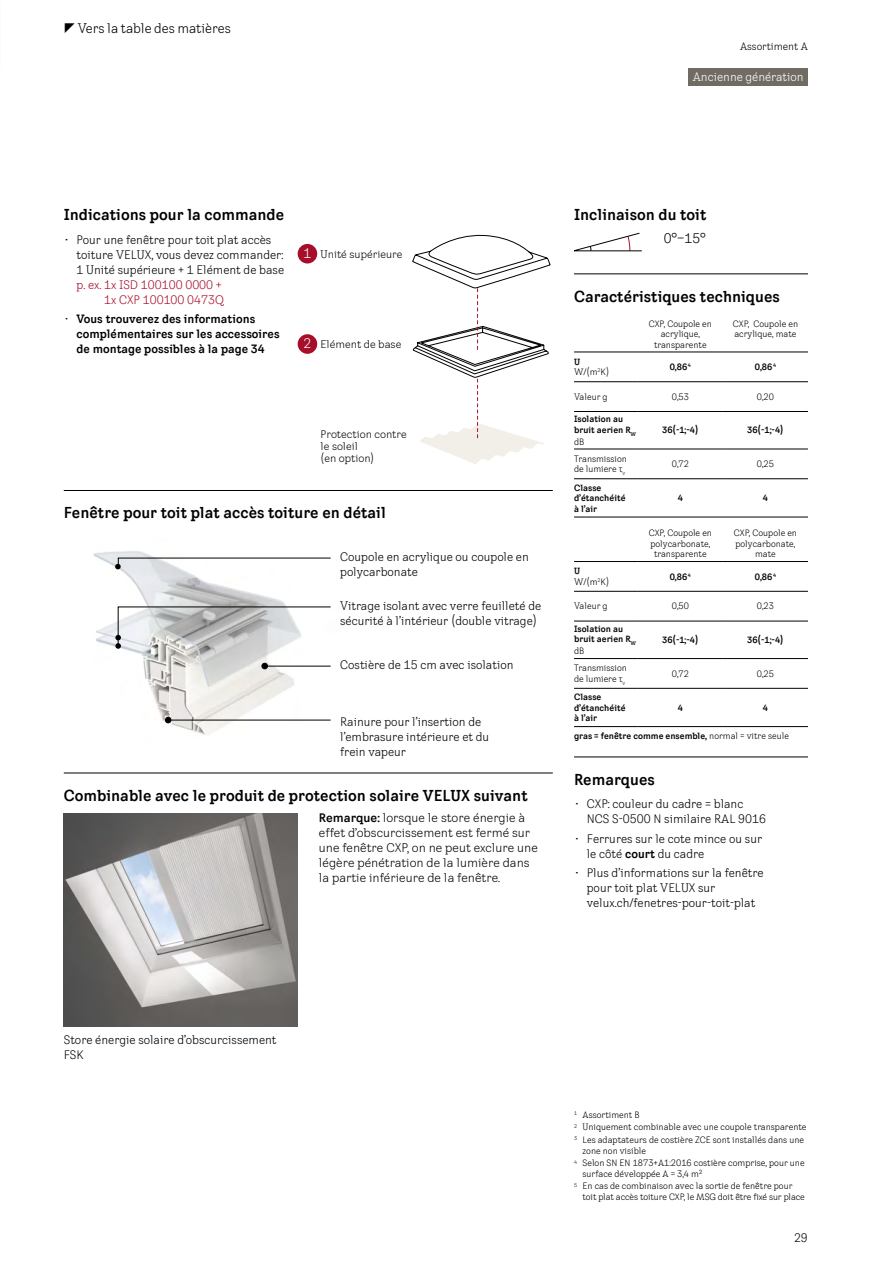
<style>
.page{position:relative;width:893px;height:1263px;background:#fff}
.page>*{position:absolute;margin:0;border:0;box-sizing:border-box;transform-origin:0 0}
.t1{font:700 condensed 15.75px "VELUX Transform";color:#000}
.t2{font:condensed 13.5px "VELUX Transform";color:#000}
.t3{font:condensed 13.5px "VELUX Transform";color:#fff}
.t4{font:condensed 12px/15px "VELUX Transform";color:#000}
.t5{font:12px/15px "VELUX Transform";color:#000}
.t6{font:700 condensed 12px/15px "VELUX Transform";color:#000}
.t7{font:condensed 12px/15px "VELUX Transform";color:#a70e29;text-align:right}
.t8{font:condensed 12px "VELUX Transform";color:#fff}
.t9{font:10.5px/12px "VELUX Transform";color:#000}
.t10{font:condensed 10.5px "VELUX Transform";color:#000}
.t11{font:condensed 9px/10.5px "VELUX Transform";color:#000}
.t12{font:700 condensed 9px/10.5px "VELUX Transform";color:#000}
.s1{font-weight:400}
.s2{font-weight:700}
</style>
<div class="page">
<svg style="left:412px;top:234px;width:138px;height:230px"></svg>
<img style="left:64px;top:813px;width:234px;height:213px">
<svg style="left:574px;top:233px;width:67px;height:18px"></svg>
<img style="left:93px;top:551px;width:238px;height:184px">
<div style="left:688px;top:68px;width:120px;height:17px;background:#706c64"></div>
<hr style="left:574px;top:352px;width:64px;height:1px;background:#000">
<hr style="left:638px;top:352px;width:85px;height:1px;background:#000">
<hr style="left:723px;top:352px;width:85px;height:1px;background:#000">
<hr style="left:574px;top:381px;width:64px;height:1px;background:#000">
<hr style="left:638px;top:381px;width:85px;height:1px;background:#000">
<hr style="left:723px;top:381px;width:85px;height:1px;background:#000">
<hr style="left:574px;top:411px;width:64px;height:1px;background:#000">
<hr style="left:638px;top:411px;width:85px;height:1px;background:#000">
<hr style="left:723px;top:411px;width:85px;height:1px;background:#000">
<hr style="left:574px;top:449px;width:64px;height:1px;background:#000">
<hr style="left:638px;top:449px;width:85px;height:1px;background:#000">
<hr style="left:723px;top:449px;width:85px;height:1px;background:#000">
<hr style="left:574px;top:478px;width:64px;height:1px;background:#000">
<hr style="left:638px;top:478px;width:85px;height:1px;background:#000">
<hr style="left:723px;top:478px;width:85px;height:1px;background:#000">
<hr style="left:574px;top:561px;width:64px;height:1px;background:#000">
<hr style="left:638px;top:561px;width:85px;height:1px;background:#000">
<hr style="left:723px;top:561px;width:85px;height:1px;background:#000">
<hr style="left:574px;top:591px;width:64px;height:1px;background:#000">
<hr style="left:638px;top:591px;width:85px;height:1px;background:#000">
<hr style="left:723px;top:591px;width:85px;height:1px;background:#000">
<hr style="left:574px;top:621px;width:64px;height:1px;background:#000">
<hr style="left:638px;top:621px;width:85px;height:1px;background:#000">
<hr style="left:723px;top:621px;width:85px;height:1px;background:#000">
<hr style="left:574px;top:658px;width:64px;height:1px;background:#000">
<hr style="left:638px;top:658px;width:85px;height:1px;background:#000">
<hr style="left:723px;top:658px;width:85px;height:1px;background:#000">
<hr style="left:574px;top:688px;width:64px;height:1px;background:#000">
<hr style="left:638px;top:688px;width:85px;height:1px;background:#000">
<hr style="left:723px;top:688px;width:85px;height:1px;background:#000">
<hr style="left:574px;top:726px;width:64px;height:1px;background:#000">
<hr style="left:638px;top:726px;width:85px;height:1px;background:#000">
<hr style="left:723px;top:726px;width:85px;height:1px;background:#000">
<hr style="left:574px;top:517px;width:64px;height:1px;background:#000">
<hr style="left:638px;top:517px;width:85px;height:1px;background:#000">
<hr style="left:723px;top:517px;width:85px;height:1px;background:#000">
<hr style="left:574px;top:274px;width:234px;height:1px;background:#000">
<hr style="left:574px;top:757px;width:234px;height:1px;background:#000">
<hr style="left:64px;top:490px;width:489px;height:1px;background:#000">
<hr style="left:64px;top:773px;width:489px;height:1px;background:#000">
<div style="left:298px;top:244px;width:19px;height:19px;background:#a70e29;border-radius:50%"></div>
<div style="left:298px;top:334px;width:19px;height:20px;background:#a70e29;border-radius:50%"></div>
<svg style="left:115px;top:606px;width:216px;height:43px"></svg>
<svg style="left:115px;top:557px;width:216px;height:12px"></svg>
<hr style="left:264px;top:666px;width:67px;height:1px;background:#000">
<svg style="left:262px;top:663px;width:6px;height:6px"></svg>
<hr style="left:168px;top:720px;width:163px;height:1px;background:#000">
<svg style="left:165px;top:717px;width:6px;height:6px"></svg>
<h2 class="t2" style="left:78px;top:20px;width:155px">Vers la table des matières</h2>
<p class="t10" style="left:740px;top:40px;width:69px">Assortiment A</p>
<h3 class="t8" style="left:693px;top:69px;width:112px">Ancienne génération</h3>
<h1 class="t1" style="left:64px;top:205px;width:222px">Indications pour la commande</h1>
<h3 class="t4" style="left:77px;top:232px;width:209px;text-indent:-13px">• Pour une fenêtre pour toit plat accès toiture VELUX, vous devez commander:<br>1 Unité supérieure + 1 Elément de base</h3>
<h3 class="t7" style="left:77px;top:277px;width:149px">p. ex. 1x ISD 100100 0000 +<br>1x CXP 100100 0473Q</h3>
<h3 class="t6" style="left:77px;top:311px;width:205px;text-indent:-13px"><span class="s1">•</span> Vous trouverez des informations complémentaires sur les accessoires de montage possibles à la page 34</h3>
<h2 class="t3" style="left:304px;top:245px;width:9px">1</h2>
<p class="t9" style="left:321px;top:248px;width:84px">Unité supérieure</p>
<h2 class="t3" style="left:304px;top:335px;width:9px">2</h2>
<p class="t9" style="left:321px;top:338px;width:82px">Elément de base</p>
<p class="t9" style="left:321px;top:428px;width:88px">Protection contre le soleil<br>(en option)</p>
<h1 class="t1" style="left:64px;top:503px;width:324px">Fenêtre pour toit plat accès toiture en détail</h1>
<h3 class="t4" style="left:340px;top:549px;width:190px">Coupole en acrylique ou coupole en polycarbonate</h3>
<h3 class="t4" style="left:340px;top:598px;width:203px">Vitrage isolant avec verre feuilleté de sécurité à l’intérieur (double vitrage)</h3>
<h3 class="t4" style="left:340px;top:657px;width:175px">Costière de 15 cm avec isolation</h3>
<h3 class="t4" style="left:340px;top:713px;width:151px">Rainure pour l’insertion de l’embrasure intérieure et du frein vapeur</h3>
<h1 class="t1" style="left:64px;top:786px;width:465px">Combinable avec le produit de protection solaire VELUX suivant</h1>
<h3 class="t5" style="left:319px;top:810px;width:221px"><span class="s2">Remarque:</span> lorsque le store énergie à effet d’obscurcissement est fermé sur une fenêtre CXP, on ne peut exclure une légère pénétration de la lumière dans la partie inférieure de la fenêtre.</h3>
<h1 class="t1" style="left:574px;top:205px;width:134px">Inclinaison du toit</h1>
<h2 class="t2" style="left:664px;top:230px;width:44px">0°–15°</h2>
<h1 class="t1" style="left:574px;top:287px;width:207px">Caractéristiques techniques</h1>
<p class="t11" style="left:649px;top:318px;width:65px;text-align:center">CXP, Coupole en acrylique, transparente</p>
<p class="t11" style="left:733px;top:318px;width:67px">CXP, Coupole en acrylique, mate</p>
<p class="t11" style="left:574px;top:356px;width:37px"><span class="s2">U<br></span>W/(m<sup>2</sup>K)</p>
<p class="t12" style="left:670px;top:361px;width:23px">0,86<sup>4</sup></p>
<p class="t12" style="left:755px;top:361px;width:23px">0,86<sup>4</sup></p>
<p class="t11" style="left:574px;top:391px;width:35px">Valeur g</p>
<p class="t11" style="left:672px;top:391px;width:19px">0,53</p>
<p class="t11" style="left:757px;top:391px;width:19px">0,20</p>
<p class="t12" style="left:574px;top:414px;width:64px">Isolation au bruit aerien R<sub>W</sub></p>
<p class="t11" style="left:574px;top:436px;width:12px">dB</p>
<p class="t12" style="left:662px;top:425px;width:38px">36(-1;-4)</p>
<p class="t12" style="left:747px;top:425px;width:38px">36(-1;-4)</p>
<p class="t11" style="left:574px;top:453px;width:54px">Transmission de lumiere τ<sub>v</sub></p>
<p class="t11" style="left:672px;top:458px;width:19px">0,72</p>
<p class="t11" style="left:757px;top:458px;width:19px">0,25</p>
<p class="t12" style="left:574px;top:482px;width:53px">Classe d’étanchéité à l’air</p>
<p class="t12" style="left:678px;top:492px;width:7px">4</p>
<p class="t12" style="left:763px;top:492px;width:7px">4</p>
<p class="t11" style="left:649px;top:528px;width:65px;text-align:center">CXP, Coupole en polycarbonate, transparente</p>
<p class="t11" style="left:734px;top:528px;width:65px;text-align:center">CXP, Coupole en polycarbonate, mate</p>
<p class="t11" style="left:574px;top:566px;width:37px"><span class="s2">U<br></span>W/(m<sup>2</sup>K)</p>
<p class="t12" style="left:670px;top:571px;width:23px">0,86<sup>4</sup></p>
<p class="t12" style="left:755px;top:571px;width:23px">0,86<sup>4</sup></p>
<p class="t11" style="left:574px;top:601px;width:35px">Valeur g</p>
<p class="t11" style="left:672px;top:601px;width:19px">0,50</p>
<p class="t11" style="left:757px;top:601px;width:19px">0,23</p>
<p class="t12" style="left:574px;top:623px;width:64px">Isolation au bruit aerien R<sub>W</sub></p>
<p class="t11" style="left:574px;top:646px;width:12px">dB</p>
<p class="t12" style="left:662px;top:634px;width:38px">36(-1;-4)</p>
<p class="t12" style="left:747px;top:634px;width:38px">36(-1;-4)</p>
<p class="t11" style="left:574px;top:663px;width:54px">Transmission de lumiere τ<sub>v</sub></p>
<p class="t11" style="left:672px;top:668px;width:19px">0,72</p>
<p class="t11" style="left:757px;top:668px;width:19px">0,25</p>
<p class="t12" style="left:574px;top:691px;width:53px">Classe d’étanchéité à l’air</p>
<p class="t12" style="left:678px;top:702px;width:7px">4</p>
<p class="t12" style="left:763px;top:702px;width:7px">4</p>
<p class="t12" style="left:574px;top:731px;width:216px">gras = fenêtre comme ensemble, <span class="s1">normal = vitre seule</span></p>
<h1 class="t1" style="left:574px;top:770px;width:82px">Remarques</h1>
<h3 class="t4" style="left:587px;top:796px;width:181px;text-indent:-13px">• CXP: couleur du cadre = blanc<br>NCS S-0500 N similaire RAL 9016</h3>
<h3 class="t4" style="left:587px;top:831px;width:177px;text-indent:-13px">• Ferrures sur le cote mince ou sur le côté <span class="s2">court</span> du cadre</h3>
<h3 class="t4" style="left:587px;top:865px;width:178px;text-indent:-13px">• Plus d’informations sur la fenêtre pour toit plat VELUX sur velux.ch/fenetres-pour-toit-plat</h3>
<h3 class="t4" style="left:64px;top:1032px;width:214px">Store énergie solaire d’obscurcissement<br>FSK</h3>
<p class="t11" style="left:574px;top:1108px;width:234px;line-height:12.6px"><sup>1</sup> Assortiment B<br><sup>2</sup> Uniquement combinable avec une coupole transparente<br><sup>3</sup> Les adaptateurs de costière ZCE sont installés dans une</p>
<p class="t11" style="left:574px;top:1144px;width:232px;line-height:12.6px;text-indent:9px">zone non visible<br><sup>4</sup> Selon SN EN 1873+A1:2016 costière comprise, pour une</p>
<p class="t11" style="left:574px;top:1167px;width:220px;line-height:12.6px;text-indent:9px">surface développée A = 3,4 m²<br><sup>5</sup> En cas de combinaison avec la sortie de fenêtre pour</p>
<p class="t11" style="left:583px;top:1191px;width:224px">toit plat accès toiture CXP, le MSG doit être fixé sur place</p>
<h3 class="t4" style="left:794px;top:1230px;width:15px">29</h3>
</div>
